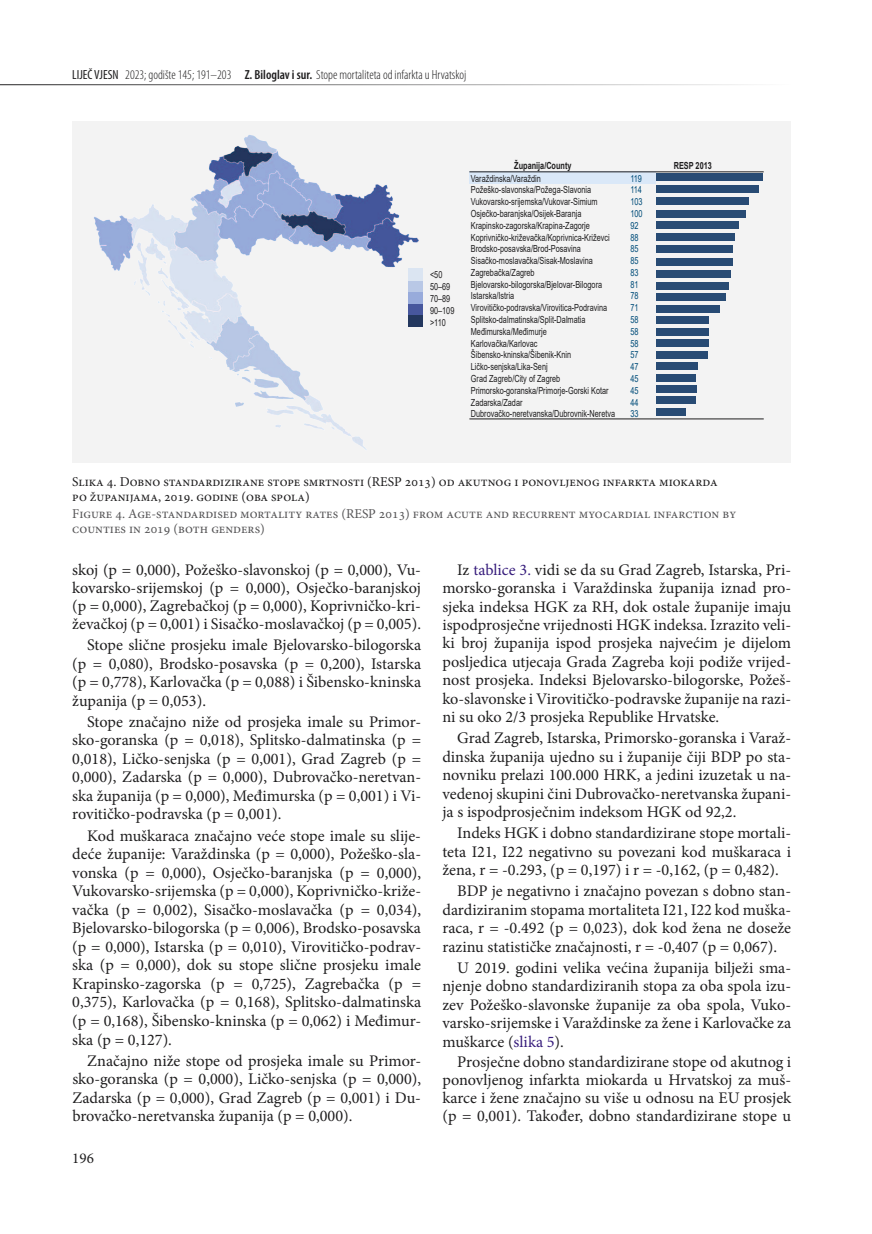
<style>
.page{position:relative;width:872px;height:1234px;background:#fff}
.page>*{position:absolute;margin:0;border:0;box-sizing:border-box;transform-origin:0 0}
.t1{font:16.2px/18.6px "Minion Pro";color:#1f1e1f;text-align:justify}
.t2{font:15px "Minion Pro";color:#1f1e1f}
.t3{font:13.5px/15px "Minion Pro";color:#1f1e1f}
.t4{font:13.5px/15px "Minion Pro";color:#565557}
.t5{font:300 condensed 13.2px "Myriad Pro";color:#1f1e1f}
.t6{font:9.75px/11.9px "Arial";color:#1f1e1f;scale:.75 1}
.t7{font:9.75px "Arial";color:#004c79;scale:.75 1}
.t8{font:700 9.75px "Arial";color:#1f1e1f;scale:.75 1}
.s1{font-weight:400}
.s2{font-weight:600}
.s3{color:#371d7c}
</style>
<div class="page">
<hr style="left:0;top:84px;width:791px;height:1px;background:#1f1e1f">
<div style="left:72px;top:121px;width:719px;height:342px;background:#f3f3f3"></div>
<div style="left:469px;top:172px;width:187px;height:12px;background:#dae8f8"></div>
<hr style="left:469px;top:418px;width:294px;height:1px;background:#1f1e1f">
<div style="left:656px;top:408px;width:29px;height:8px;background:#284b74"></div>
<div style="left:656px;top:396px;width:40px;height:8px;background:#284b74"></div>
<div style="left:656px;top:385px;width:40px;height:8px;background:#284b74"></div>
<div style="left:656px;top:373px;width:40px;height:8px;background:#284b74"></div>
<div style="left:656px;top:362px;width:42px;height:8px;background:#284b74"></div>
<div style="left:656px;top:351px;width:51px;height:7px;background:#284b74"></div>
<div style="left:656px;top:339px;width:52px;height:8px;background:#284b74"></div>
<div style="left:656px;top:328px;width:52px;height:7px;background:#284b74"></div>
<div style="left:656px;top:316px;width:52px;height:8px;background:#284b74"></div>
<div style="left:656px;top:304px;width:63px;height:8px;background:#284b74"></div>
<div style="left:656px;top:293px;width:70px;height:8px;background:#284b74"></div>
<div style="left:656px;top:282px;width:73px;height:8px;background:#284b74"></div>
<div style="left:656px;top:270px;width:74px;height:8px;background:#284b74"></div>
<div style="left:656px;top:258px;width:76px;height:8px;background:#284b74"></div>
<div style="left:656px;top:244px;width:76px;height:8px;background:#284b74"></div>
<div style="left:656px;top:233px;width:79px;height:7px;background:#284b74"></div>
<div style="left:656px;top:221px;width:82px;height:8px;background:#284b74"></div>
<div style="left:656px;top:209px;width:90px;height:8px;background:#284b74"></div>
<div style="left:656px;top:197px;width:92px;height:8px;background:#284b74"></div>
<div style="left:656px;top:185px;width:103px;height:8px;background:#284b74"></div>
<div style="left:656px;top:173px;width:107px;height:8px;background:#284b74"></div>
<hr style="left:469px;top:171px;width:294px;height:1px;background:#1f1e1f">
<img style="left:94px;top:135px;width:325px;height:315px">
<div style="left:408px;top:315px;width:15px;height:12px;background:#23375e"></div>
<div style="left:408px;top:303px;width:15px;height:12px;background:#47579d"></div>
<div style="left:408px;top:291px;width:15px;height:12px;background:#98abdb"></div>
<div style="left:408px;top:280px;width:15px;height:11px;background:#b9c8e6"></div>
<div style="left:408px;top:268px;width:15px;height:12px;background:#dbe5f2"></div>
<p class="t5" style="left:72px;top:67px;width:395px"><span class="s1">LIJEČ VJESN</span> 2023; godište 145; 191–203 <span class="s2">Z. Biloglav i sur.</span> Stope mortaliteta od infarkta u Hrvatskoj</p>
<p class="t8" style="left:514px;top:158px;width:78px">Županija/County</p>
<p class="t8" style="left:674px;top:158px;width:52px">RESP 2013</p>
<p class="t6" style="left:430px;top:269px;width:34px">&lt;50<br>50–69<br>70–89<br>90–109 &gt;110</p>
<p class="t6" style="left:471px;top:172px;width:95px">Varaždinska/Varaždin</p>
<p class="t7" style="left:630px;top:171px;width:17px">119</p>
<p class="t6" style="left:471px;top:184px;width:162px">Požeško-slavonska/Požega-Slavonia</p>
<p class="t7" style="left:630px;top:183px;width:17px">114</p>
<p class="t6" style="left:471px;top:196px;width:170px">Vukovarsko-srijemska/Vukovar-Simium</p>
<p class="t7" style="left:630px;top:195px;width:18px">103</p>
<p class="t6" style="left:471px;top:207px;width:149px">Osječko-baranjska/Osijek-Baranja</p>
<p class="t7" style="left:630px;top:207px;width:18px">100</p>
<p class="t6" style="left:471px;top:219px;width:160px">Krapinsko-zagorska/Krapina-Zagorje</p>
<p class="t7" style="left:630px;top:218px;width:12px">92</p>
<p class="t6" style="left:471px;top:231px;width:187px">Koprivničko-križevačka/Koprivnica-Križevci</p>
<p class="t7" style="left:630px;top:230px;width:12px">88</p>
<p class="t6" style="left:471px;top:243px;width:148px">Brodsko-posavska/Brod-Posavina</p>
<p class="t7" style="left:630px;top:242px;width:12px">85</p>
<p class="t6" style="left:471px;top:254px;width:164px">Sisačko-moslavačka/Sisak-Moslavina</p>
<p class="t7" style="left:630px;top:254px;width:12px">85</p>
<p class="t6" style="left:471px;top:266px;width:87px">Zagrebačka/Zagreb</p>
<p class="t7" style="left:630px;top:266px;width:12px">83</p>
<p class="t6" style="left:471px;top:278px;width:177px">Bjelovarsko-bilogorska/Bjelovar-Bilogora</p>
<p class="t7" style="left:630px;top:277px;width:12px">81</p>
<p class="t6" style="left:471px;top:290px;width:59px">Istarska/Istria</p>
<p class="t7" style="left:630px;top:289px;width:12px">78</p>
<p class="t6" style="left:471px;top:302px;width:183px">Virovitičko-podravska/Virovitica-Podravina</p>
<p class="t7" style="left:630px;top:301px;width:12px">71</p>
<p class="t6" style="left:471px;top:313px;width:154px">Splitsko-dalmatinska/Split-Dalmatia</p>
<p class="t7" style="left:630px;top:313px;width:12px">58</p>
<p class="t6" style="left:471px;top:325px;width:103px">Međimurska/Međimurje</p>
<p class="t7" style="left:630px;top:324px;width:12px">58</p>
<p class="t6" style="left:471px;top:337px;width:90px">Karlovačka/Karlovac</p>
<p class="t7" style="left:630px;top:336px;width:12px">58</p>
<p class="t6" style="left:471px;top:349px;width:135px">Šibensko-kninska/Šibenik-Knin</p>
<p class="t7" style="left:630px;top:348px;width:12px">57</p>
<p class="t6" style="left:471px;top:360px;width:104px">Ličko-senjska/Lika-Senj</p>
<p class="t7" style="left:630px;top:360px;width:12px">47</p>
<p class="t6" style="left:471px;top:372px;width:121px">Grad Zagreb/City of Zagreb</p>
<p class="t7" style="left:630px;top:372px;width:12px">45</p>
<p class="t6" style="left:471px;top:384px;width:185px">Primorsko-goranska/Primorje-Gorski Kotar</p>
<p class="t7" style="left:630px;top:383px;width:12px">45</p>
<p class="t6" style="left:471px;top:396px;width:70px">Zadarska/Zadar</p>
<p class="t7" style="left:630px;top:395px;width:12px">44</p>
<p class="t6" style="left:471px;top:408px;width:194px">Dubrovačko-neretvanska/Dubrovnik-Neretva</p>
<p class="t7" style="left:630px;top:407px;width:12px">33</p>
<p class="t3" style="left:72px;top:474px;width:647px">Slika 4. Dobno standardizirane stope smrtnosti (RESP 2013) od akutnog i ponovljenog infarkta miokarda po županijama, 2019. godine (oba spola)</p>
<p class="t4" style="left:72px;top:506px;width:665px">Figure 4. Age-standardised mortality rates (RESP 2013) from acute and recurrent myocardial infarction by counties in 2019 (both genders)</p>
<p class="t1" style="left:72px;top:560px;width:351px;line-height:18.1px">skoj (p = 0,000), Požeško-slavonskoj (p = 0,000), Vu&shy;kovarsko-srijemskoj (p = 0,000), Osječko-baranjskoj (p = 0,000), Zagrebačkoj (p = 0,000), Koprivničko-kri&shy;ževačkoj (p = 0,001) i Sisačko-moslavačkoj (p = 0,005).</p>
<p class="t1" style="left:72px;top:635px;width:350px;text-indent:15px">Stope slične prosjeku imale Bjelovarsko-bilogorska (p = 0,080), Brodsko-posavska (p = 0,200), Istarska (p = 0,778), Karlovačka (p = 0,088) i Šibensko-kninska županija (p = 0,053).</p>
<p class="t1" style="left:72px;top:712px;width:350px;text-indent:15px">Stope značajno niže od prosjeka imale su Primor&shy;sko-goranska (p = 0,018), Splitsko-dalmatinska (p = 0,018), Ličko-senjska (p = 0,001), Grad Zagreb (p = 0,000), Zadarska (p = 0,000), Dubrovačko-neretvan&shy;ska županija (p = 0,000), Međimurska (p = 0,001) i Vi&shy;rovitičko-podravska (p = 0,001).</p>
<p class="t1" style="left:72px;top:825px;width:350px;text-indent:15px">Kod muškaraca značajno veće stope imale su slije&shy;deće županije: Varaždinska (p = 0,000), Požeško-sla&shy;vonska (p = 0,000), Osječko-baranjska (p = 0,000), Vukovarsko-srijemska (p = 0,000), Koprivničko-križe&shy;vačka (p = 0,002), Sisačko-moslavačka (p = 0,034), Bjelovarsko-bilogorska (p = 0,006), Brodsko-posavska (p = 0,000), Istarska (p = 0,010), Virovitičko-podrav&shy;ska (p = 0,000), dok su stope slične prosjeku imale Krapinsko-zagorska (p = 0,725), Zagrebačka (p = 0,375), Karlovačka (p = 0,168), Splitsko-dalmatinska (p = 0,168), Šibensko-kninska (p = 0,062) i Međimur&shy;ska (p = 0,127).</p>
<p class="t1" style="left:72px;top:1050px;width:350px;text-indent:15px">Značajno niže stope od prosjeka imale su Primor&shy;sko-goranska (p = 0,000), Ličko-senjska (p = 0,000), Zadarska (p = 0,000), Grad Zagreb (p = 0,001) i Du&shy;brovačko-neretvanska županija (p = 0,000).</p>
<p class="t2" style="left:72px;top:1147px;width:23px">196</p>
<p class="t1" style="left:442px;top:560px;width:350px;text-indent:15px">Iz <span class="s3">tablice 3.</span> vidi se da su Grad Zagreb, Istarska, Pri&shy;morsko-goranska i Varaždinska županija iznad pro&shy;sjeka indeksa HGK za RH, dok ostale županije imaju ispodprosječne vrijednosti HGK indeksa. Izrazito veli&shy;ki broj županija ispod prosjeka najvećim je dijelom posljedica utjecaja Grada Zagreba koji podiže vrijed&shy;nost prosjeka. Indeksi Bjelovarsko-bilogorske, Požeš&shy;ko-slavonske i Virovitičko-podravske županije na razi&shy;ni su oko 2/3 prosjeka Republike Hrvatske.</p>
<p class="t1" style="left:442px;top:728px;width:350px;text-indent:15px">Grad Zagreb, Istarska, Primorsko-goranska i Varaž&shy;dinska županija ujedno su i županije čiji BDP po sta&shy;novniku prelazi 100.000 HRK, a jedini izuzetak u na&shy;vedenoj skupini čini Dubrovačko-neretvanska župani&shy;ja s ispodprosječnim indeksom HGK od 92,2.</p>
<p class="t1" style="left:442px;top:823px;width:350px;text-indent:15px">Indeks HGK i dobno standardizirane stope mortali&shy;teta I21, I22 negativno su povezani kod muškaraca i žena, r = -0.293, (p = 0,197) i r = -0,162, (p = 0,482).</p>
<p class="t1" style="left:442px;top:881px;width:350px;text-indent:15px">BDP je negativno i značajno povezan s dobno stan&shy;dardiziranim stopama mortaliteta I21, I22 kod muška&shy;raca, r = -0.492 (p = 0,023), dok kod žena ne doseže razinu statističke značajnosti, r = -0,407 (p = 0,067).</p>
<p class="t1" style="left:442px;top:958px;width:350px;text-indent:15px">U 2019. godini velika većina županija bilježi sma&shy;njenje dobno standardiziranih stopa za oba spola izu&shy;zev Požeško-slavonske županije za oba spola, Vuko&shy;varsko-srijemske i Varaždinske za žene i Karlovačke za muškarce (<span class="s3">slika 5</span>).</p>
<p class="t1" style="left:442px;top:1052px;width:350px;line-height:18px;text-indent:15px">Prosječne dobno standardizirane stope od akutnog i ponovljenog infarkta miokarda u Hrvatskoj za muš&shy;karce i žene značajno su više u odnosu na EU prosjek (p = 0,001). Također, dobno standardizirane stope u</p>
</div>
